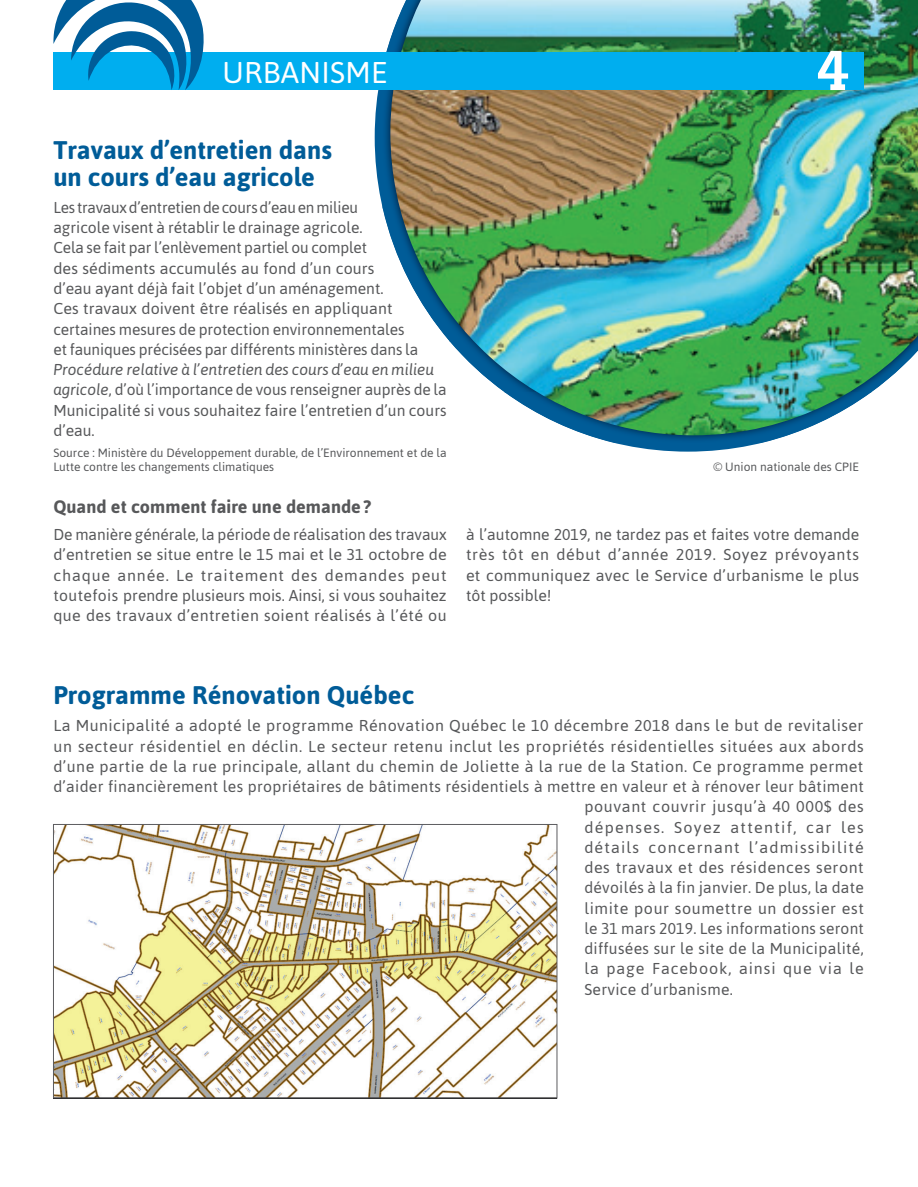
<style>
.page{position:relative;width:918px;height:1187px;background:#fff}
.page>*{position:absolute;margin:0;border:0;box-sizing:border-box;transform-origin:0 0}
.t1{font:500 55.5px "Boton";color:#fff}
.t2{font:30px "Asap";letter-spacing:.01em;color:#fff}
.t3{font:700 25.5px/27px "Asap";color:#005c98}
.t4{font:700 18px "Asap";color:#57585a}
.t5{font:15.75px/20.2px "Asap";letter-spacing:.02em;color:#57585a;text-align:justify}
.t6{font:15.75px/20.2px "Asap";letter-spacing:-.005em;color:#57585a}
.t7{font:15.75px/20.2px "Asap";color:#57585a}
.t8{font:15.75px "Asap";letter-spacing:.04em;color:#57585a}
.t9{font:15.75px "Asap";letter-spacing:.075em;color:#57585a}
.t10{font:15.75px "Asap";letter-spacing:.08em;color:#57585a}
.t11{font:15.75px "Asap";letter-spacing:.055em;color:#57585a}
.t12{font:12px/14.4px "Asap";color:#57585a}
.s1{font-style:italic}
</style>
<div class="page">
<svg style="left:375px;top:90px;width:386px;height:362px"></svg>
<img style="left:382px;top:342px;width:50px;height:101px">
<img style="left:432px;top:435px;width:49px;height:8px">
<img style="left:481px;top:435px;width:23px;height:8px">
<img style="left:382px;top:40px;width:8px;height:302px">
<img style="left:504px;top:435px;width:285px;height:8px">
<img style="left:390px;top:0;width:528px;height:435px">
<div style="left:53px;top:52px;width:810px;height:38px;background:#00aeef"></div>
<svg style="left:53px;top:0;width:151px;height:90px"></svg>
<img style="left:55px;top:826px;width:500px;height:270px">
<div style="left:53px;top:824px;width:504px;height:274px;border:1px solid #5c5c5f"></div>
<h2 class="t2" style="left:222px;top:53px;width:166px">URBANISME</h2>
<h1 class="t1" style="left:816px;top:38px;width:35px">4</h1>
<h3 class="t3" style="left:53px;top:136px;width:280px">Travaux d’entretien dans un cours d’eau agricole</h3>
<p class="t6" style="left:53px;top:197px;width:366px">Les travaux d’entretien de cours d’eau en milieu agricole visent à rétablir le drainage agricole.<br>Cela se fait par l’enlèvement partiel ou complet<br>des sédiments accumulés au fond d’un cours<br>d’eau ayant déjà fait l’objet d’un aménagement.<br>Ces travaux doivent être réalisés en appliquant certaines mesures de protection environnementales et fauniques précisées par différents ministères dans la</p>
<p class="t7" style="left:53px;top:359px;width:395px"><span class="s1">Procédure relative à l’entretien des cours d’eau en milieu agricole</span>, d’où l’importance de vous renseigner auprès de la Municipalité si vous souhaitez faire l’entretien d’un cours d’eau.</p>
<p class="t12" style="left:53px;top:445px;width:395px">Source : Ministère du Développement durable, de l’Environnement et de la<br>Lutte contre les changements climatiques</p>
<p class="t4" style="left:53px;top:495px;width:319px">Quand et comment faire une demande ?</p>
<p class="t5" style="left:53px;top:524px;width:395px">De manière générale, la période de réalisation des travaux d’entretien se situe entre le 15 mai et le 31 octobre de chaque année. Le traitement des demandes peut toutefois prendre plusieurs mois. Ainsi, si vous souhaitez que des travaux d’entretien soient réalisés à l’été ou</p>
<p class="t5" style="left:466px;top:524px;width:395px">à l’automne 2019, ne tardez pas et faites votre demande très tôt en début d’année 2019. Soyez prévoyants et communiquez avec le Service d’urbanisme le plus tôt possible!</p>
<p class="t12" style="left:713px;top:459px;width:147px">© Union nationale des CPIE</p>
<h3 class="t3" style="left:53px;top:681px;width:362px">Programme Rénovation Québec</h3>
<p class="t5" style="left:53px;top:715px;width:811px">La Municipalité a adopté le programme Rénovation Québec le 10 décembre 2018 dans le but de revitaliser</p>
<p class="t8" style="left:53px;top:736px;width:811px">un secteur résidentiel en déclin. Le secteur retenu inclut les propriétés résidentielles situées aux abords</p>
<p class="t5" style="left:53px;top:756px;width:811px">d’une partie de la rue principale, allant du chemin de Joliette à la rue de la Station. Ce programme permet</p>
<p class="t5" style="left:53px;top:776px;width:812px">d’aider financièrement les propriétaires de bâtiments résidentiels à mettre en valeur et à rénover leur bâtiment</p>
<p class="t8" style="left:584px;top:796px;width:281px">pouvant couvrir jusqu’à 40 000$ des</p>
<p class="t10" style="left:584px;top:817px;width:281px">dépenses. Soyez attentif, car les</p>
<p class="t9" style="left:584px;top:837px;width:281px">détails concernant l’admissibilité</p>
<p class="t5" style="left:584px;top:857px;width:281px">des travaux et des résidences seront</p>
<p class="t5" style="left:584px;top:877px;width:281px">dévoilés à la fin janvier. De plus, la date</p>
<p class="t5" style="left:584px;top:897px;width:281px">limite pour soumettre un dossier est</p>
<p class="t5" style="left:584px;top:918px;width:281px">le 31 mars 2019. Les informations seront</p>
<p class="t5" style="left:584px;top:938px;width:281px">diffusées sur le site de la Municipalité,</p>
<p class="t11" style="left:584px;top:958px;width:281px">la page Facebook, ainsi que via le</p>
<p class="t5" style="left:584px;top:978px;width:150px">Service d’urbanisme.</p>
</div>
